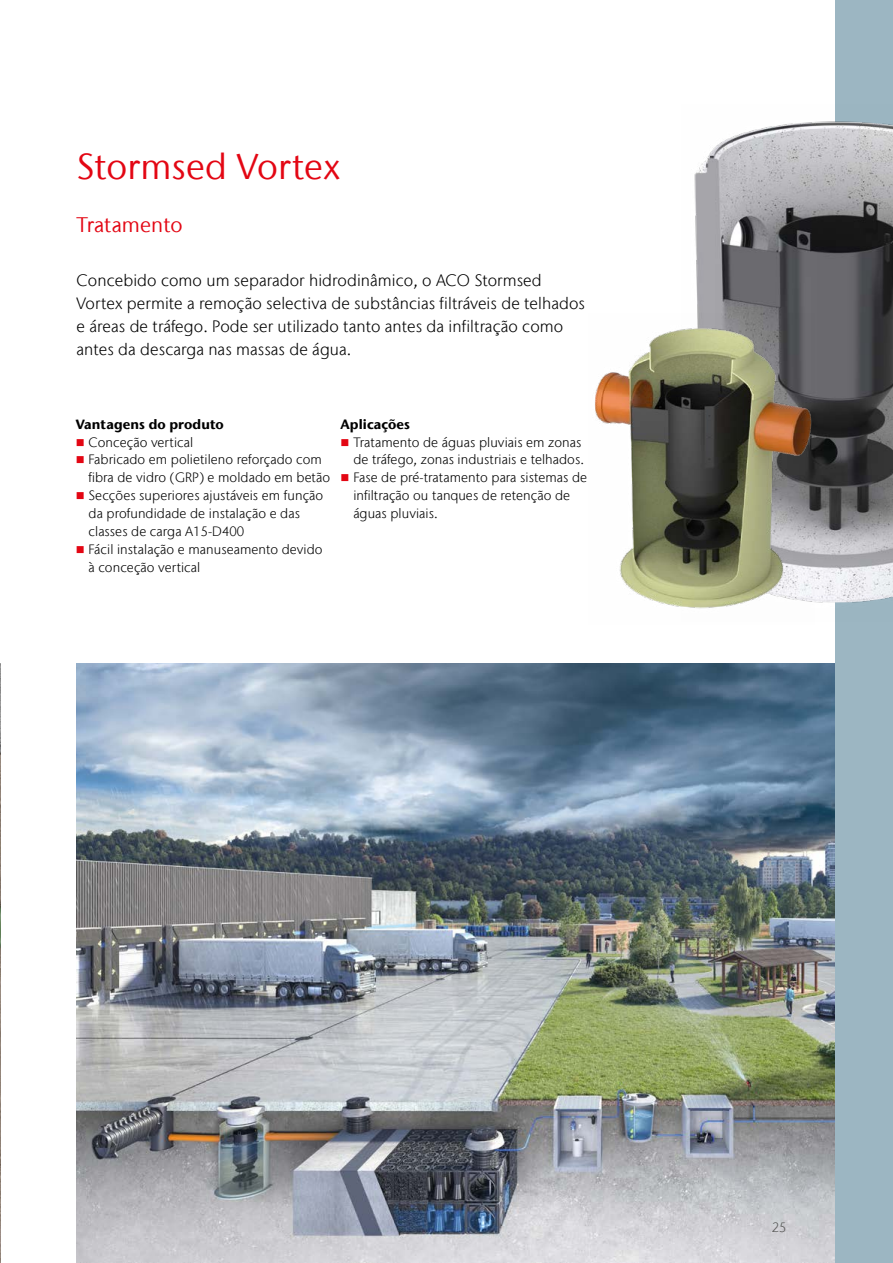
<style>
.page{position:relative;width:893px;height:1263px;background:#fff}
.page>*{position:absolute;margin:0;border:0;box-sizing:border-box;transform-origin:0 0}
.t1{font:36px "Stone Sans IIITC Com";letter-spacing:.005em;color:#e30613}
.t2{font:21px "Stone Sans IIITC Com";letter-spacing:.005em;color:#e30613}
.t3{font:300 16.5px/23.1px "Stone Sans IIITC Com";letter-spacing:.005em;color:#000}
.t4{font:300 13.5px/17.9px "Stone Sans IIITC Com";letter-spacing:.005em;color:#000}
.t5{font:700 13.5px "Stone Sans IIITC Com";letter-spacing:.005em;color:#000}
.t6{font:300 13.5px "Stone Sans IIITC Com";color:#575756}
.s1{color:#e30613}
</style>
<div class="page">
<img style="left:77px;top:663px;width:758px;height:600px">
<div style="left:835px;top:0;width:58px;height:1263px;background:#9cb6c2"></div>
<img style="left:694px;top:121px;width:199px;height:482px">
<img style="left:595px;top:313px;width:220px;height:296px">
<img style="left:0;top:663px;width:1px;height:600px">
<h1 class="t1" style="left:77px;top:144px;width:265px">Stormsed Vortex</h1>
<h2 class="t2" style="left:77px;top:212px;width:108px">Tratamento</h2>
<p class="t3" style="left:77px;top:268px;width:510px">Concebido como um separador hidrodinâmico, o ACO Stormsed Vortex permite a remoção selectiva de substâncias filtráveis de telhados e áreas de tráfego. Pode ser utilizado tanto antes da infiltração como antes da descarga nas massas de água.</p>
<p class="t5" style="left:76px;top:415px;width:150px">Vantagens do produto</p>
<p class="t4" style="left:76px;top:433px;width:119px"><span class="s1">■</span> Conceção vertical</p>
<p class="t4" style="left:89px;top:451px;width:243px;text-indent:-13px"><span class="s1">■</span> Fabricado em polietileno reforçado com fibra de vidro (GRP) e moldado em betão</p>
<p class="t4" style="left:89px;top:486px;width:236px;text-indent:-13px"><span class="s1">■</span> Secções superiores ajustáveis em função da profundidade de instalação e das classes de carga A15-D400</p>
<p class="t4" style="left:89px;top:540px;width:236px;text-indent:-13px"><span class="s1">■</span> Fácil instalação e manuseamento devido à conceção vertical</p>
<p class="t5" style="left:341px;top:415px;width:71px">Aplicações</p>
<p class="t4" style="left:341px;top:433px;width:245px;text-align:right"><span class="s1">■</span> Tratamento de águas pluviais em zonas de tráfego, zonas industriais e telhados.</p>
<p class="t4" style="left:353px;top:468px;width:235px;text-indent:-13px"><span class="s1">■</span> Fase de pré-tratamento para sistemas de infiltração ou tanques de retenção de águas pluviais.</p>
<p class="t6" style="left:772px;top:1219px;width:16px">25</p>
</div>
